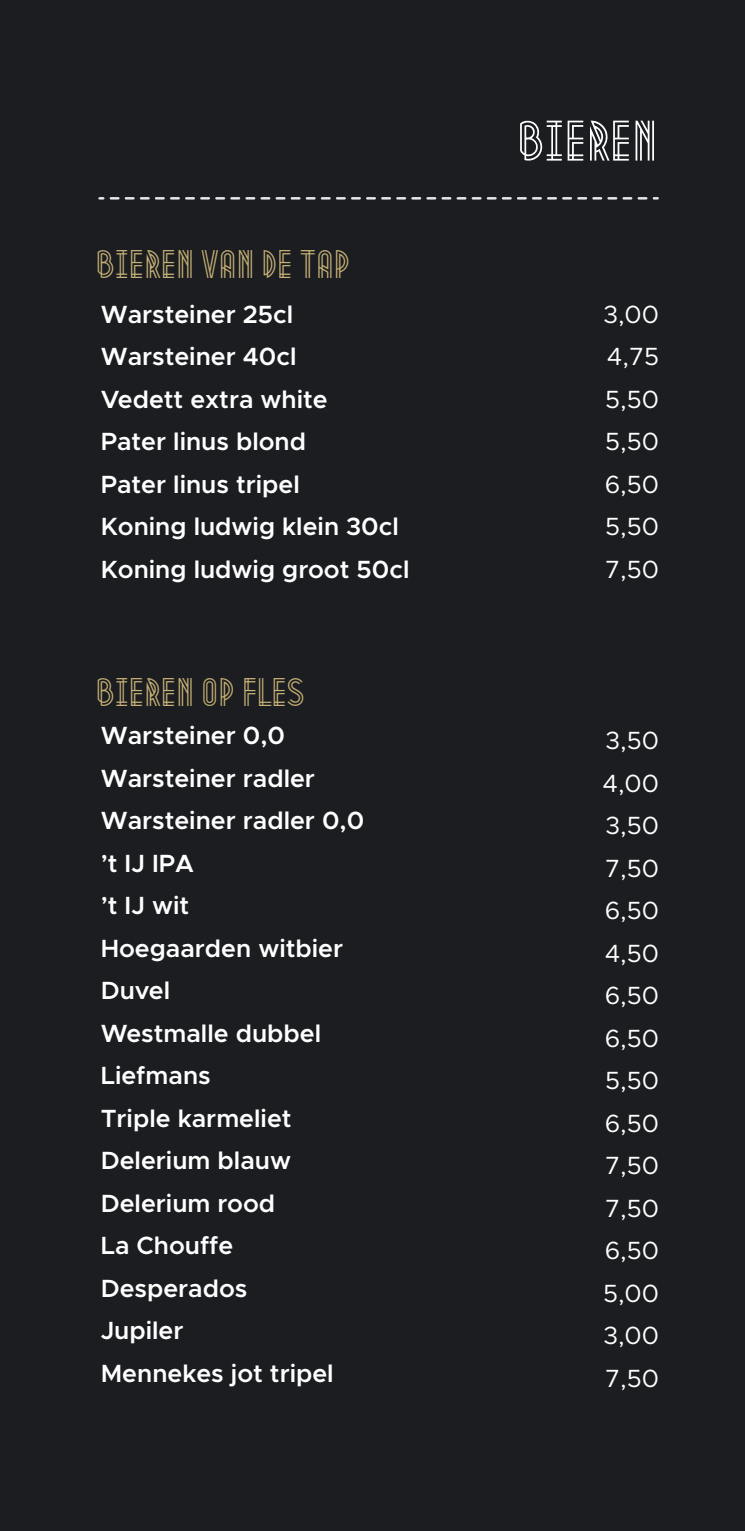
<style>
.page{position:relative;width:745px;height:1531px;background:#fff}
.page>*{position:absolute;margin:0;border:0;box-sizing:border-box;transform-origin:0 0}
.t1{font:50px "Metropolis 1920";color:#fff}
.t2{font:35px "Metropolis 1920";color:#c5b075}
.t3{font:600 25px/42.5px "Metropolis";color:#fff}
.t4{font:25px/42.5px "Metropolis";color:#fff;text-align:justify}
</style>
<div class="page">
<div style="left:0;top:0;width:744px;height:1531px;background:#1b1d20"></div>
<svg style="left:99px;top:197px;width:4px;height:3px"></svg>
<svg style="left:111px;top:197px;width:546px;height:3px"></svg>
<h1 class="t1" style="left:520px;top:100px;width:141px">BIEREN</h1>
<h2 class="t2" style="left:98px;top:235px;width:255px">BIEREN VAN DE TAP</h2>
<p class="t3" style="left:101px;top:293px;width:310px">Warsteiner 25cl<br>Warsteiner 40cl<br>Vedett extra white<br>Pater linus blond<br>Pater linus tripel<br>Koning ludwig klein 30cl<br>Koning ludwig groot 50cl</p>
<p class="t4" style="left:603px;top:293px;width:57px">3,00<br>4,75<br>5,50<br>5,50<br>6,50<br>5,50<br>7,50</p>
<h2 class="t2" style="left:98px;top:664px;width:209px">BIEREN OP FLES</h2>
<p class="t3" style="left:101px;top:714px;width:265px">Warsteiner 0,0<br>Warsteiner radler<br>Warsteiner radler 0,0 ’t IJ IPA<br>’t IJ wit<br>Hoegaarden witbier<br>Duvel<br>Westmalle dubbel<br>Liefmans<br>Triple karmeliet<br>Delerium blauw<br>Delerium rood<br>La Chouffe<br>Desperados<br>Jupiler<br>Mennekes jot tripel</p>
<p class="t4" style="left:602px;top:719px;width:58px">3,50<br>4,00<br>3,50<br>7,50<br>6,50<br>4,50<br>6,50<br>6,50<br>5,50<br>6,50<br>7,50<br>7,50<br>6,50<br>5,00<br>3,00<br>7,50</p>
</div>
